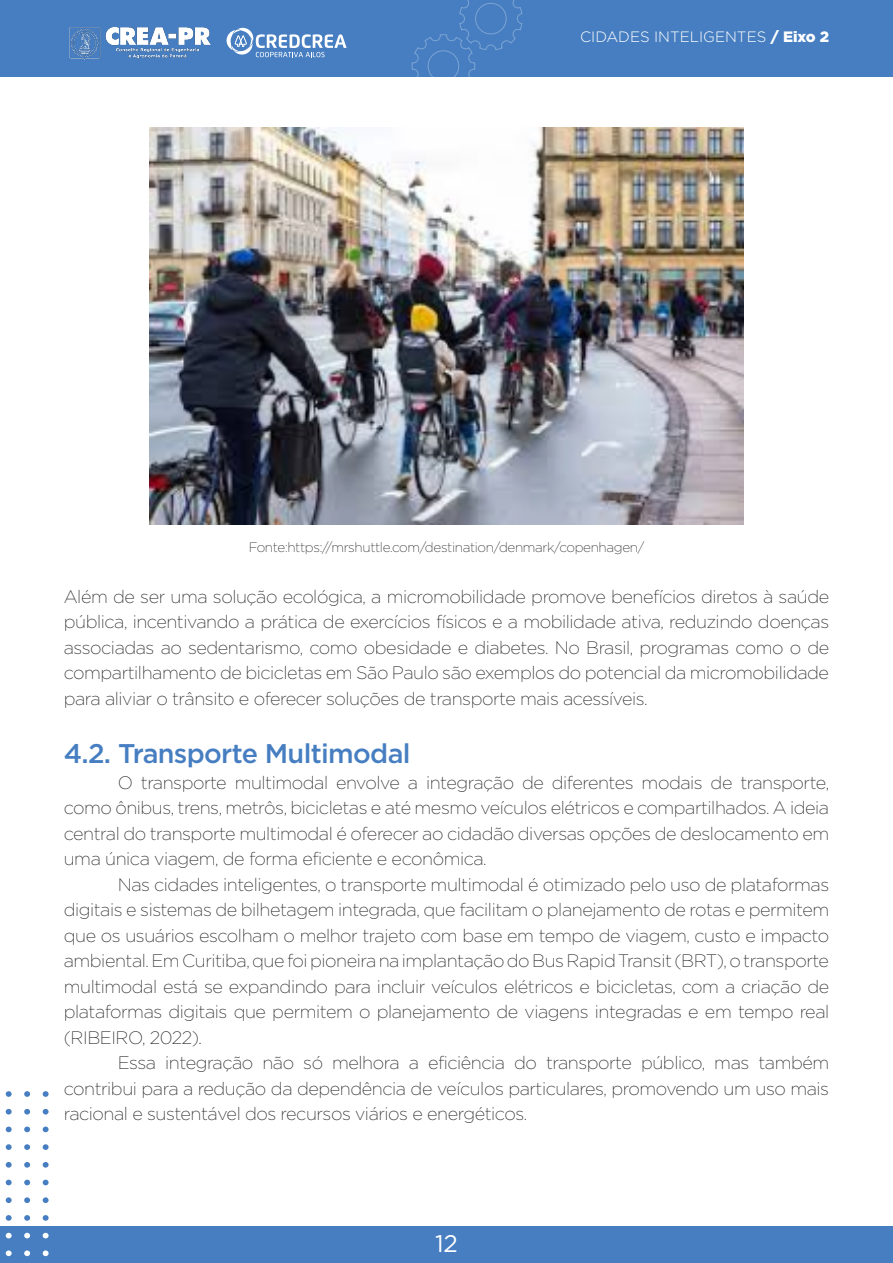
<style>
.page{position:relative;width:893px;height:1263px;background:#fff}
.page>*{position:absolute;margin:0;border:0;box-sizing:border-box;transform-origin:0 0}
.t1{font:500 27px "Gotham";letter-spacing:-.025em;color:#467ec1}
.t2{font:24px "Gotham";color:#fff}
.t3{font:200 18px/25.5px "Gotham";letter-spacing:-.025em;color:#231f20;text-align:justify}
.t4{font:300 15px "Gotham";color:#fff}
.t5{font:200 13.5px "Gotham";letter-spacing:-.025em;color:#231f20}
.s1{font-weight:900}
</style>
<div class="page">
<div style="left:0;top:0;width:893px;height:77px;background:#467ec1"></div>
<div style="left:0;top:1226px;width:893px;height:37px;background:#467ec1"></div>
<svg style="left:412px;top:0;width:111px;height:77px"></svg>
<svg style="left:43px;top:1091px;width:6px;height:6px"></svg>
<svg style="left:43px;top:1109px;width:6px;height:5px"></svg>
<svg style="left:43px;top:1126px;width:6px;height:6px"></svg>
<svg style="left:43px;top:1144px;width:6px;height:6px"></svg>
<svg style="left:43px;top:1162px;width:6px;height:5px"></svg>
<svg style="left:43px;top:1180px;width:6px;height:5px"></svg>
<svg style="left:43px;top:1197px;width:6px;height:6px"></svg>
<svg style="left:43px;top:1215px;width:6px;height:6px"></svg>
<svg style="left:43px;top:1233px;width:6px;height:5px"></svg>
<svg style="left:43px;top:1250px;width:6px;height:6px"></svg>
<svg style="left:24px;top:1091px;width:6px;height:6px"></svg>
<svg style="left:24px;top:1109px;width:6px;height:5px"></svg>
<svg style="left:24px;top:1126px;width:6px;height:6px"></svg>
<svg style="left:24px;top:1144px;width:6px;height:6px"></svg>
<svg style="left:24px;top:1162px;width:6px;height:5px"></svg>
<svg style="left:24px;top:1180px;width:6px;height:5px"></svg>
<svg style="left:24px;top:1197px;width:6px;height:6px"></svg>
<svg style="left:24px;top:1215px;width:6px;height:6px"></svg>
<svg style="left:24px;top:1233px;width:6px;height:5px"></svg>
<svg style="left:24px;top:1250px;width:6px;height:6px"></svg>
<svg style="left:6px;top:1091px;width:6px;height:6px"></svg>
<svg style="left:6px;top:1109px;width:6px;height:5px"></svg>
<svg style="left:6px;top:1126px;width:6px;height:6px"></svg>
<svg style="left:6px;top:1144px;width:6px;height:6px"></svg>
<svg style="left:6px;top:1162px;width:6px;height:5px"></svg>
<svg style="left:6px;top:1180px;width:6px;height:5px"></svg>
<svg style="left:6px;top:1197px;width:6px;height:6px"></svg>
<svg style="left:6px;top:1215px;width:6px;height:6px"></svg>
<svg style="left:6px;top:1233px;width:6px;height:5px"></svg>
<svg style="left:6px;top:1250px;width:6px;height:6px"></svg>
<img style="left:69px;top:27px;width:142px;height:33px">
<svg style="left:227px;top:28px;width:120px;height:29px"></svg>
<img style="left:149px;top:127px;width:594px;height:398px">
<p class="t4" style="left:580px;top:27px;width:250px">CIDADES INTELIGENTES <span class="s1">/ Eixo 2</span></p>
<p class="t5" style="left:249px;top:539px;width:397px">Fonte:https://mrshuttle.com/destination/denmark/copenhagen/</p>
<p class="t3" style="left:64px;top:583px;width:767px">Além de ser uma solução ecológica, a micromobilidade promove benefícios diretos à saúde pública, incentivando a prática de exercícios físicos e a mobilidade ativa, reduzindo doenças associadas ao sedentarismo, como obesidade e diabetes. No Brasil, programas como o de compartilhamento de bicicletas em São Paulo são exemplos do potencial da micromobilidade para aliviar o trânsito e oferecer soluções de transporte mais acessíveis.</p>
<h1 class="t1" style="left:64px;top:736px;width:348px">4.2. Transporte Multimodal</h1>
<p class="t3" style="left:64px;top:769px;width:767px;text-indent:54px">O transporte multimodal envolve a integração de diferentes modais de transporte, como ônibus, trens, metrôs, bicicletas e até mesmo veículos elétricos e compartilhados. A ideia central do transporte multimodal é oferecer ao cidadão diversas opções de deslocamento em uma única viagem, de forma eficiente e econômica.</p>
<p class="t3" style="left:64px;top:871px;width:767px;text-indent:54px">Nas cidades inteligentes, o transporte multimodal é otimizado pelo uso de plataformas digitais e sistemas de bilhetagem integrada, que facilitam o planejamento de rotas e permitem que os usuários escolham o melhor trajeto com base em tempo de viagem, custo e impacto ambiental. Em Curitiba, que foi pioneira na implantação do Bus Rapid Transit (BRT), o transporte multimodal está se expandindo para incluir veículos elétricos e bicicletas, com a criação de plataformas digitais que permitem o planejamento de viagens integradas e em tempo real (RIBEIRO, 2022).</p>
<p class="t3" style="left:64px;top:1050px;width:767px;text-indent:54px">Essa integração não só melhora a eficiência do transporte público, mas também contribui para a redução da dependência de veículos particulares, promovendo um uso mais racional e sustentável dos recursos viários e energéticos.</p>
<h2 class="t2" style="left:435px;top:1228px;width:24px">12</h2>
</div>
